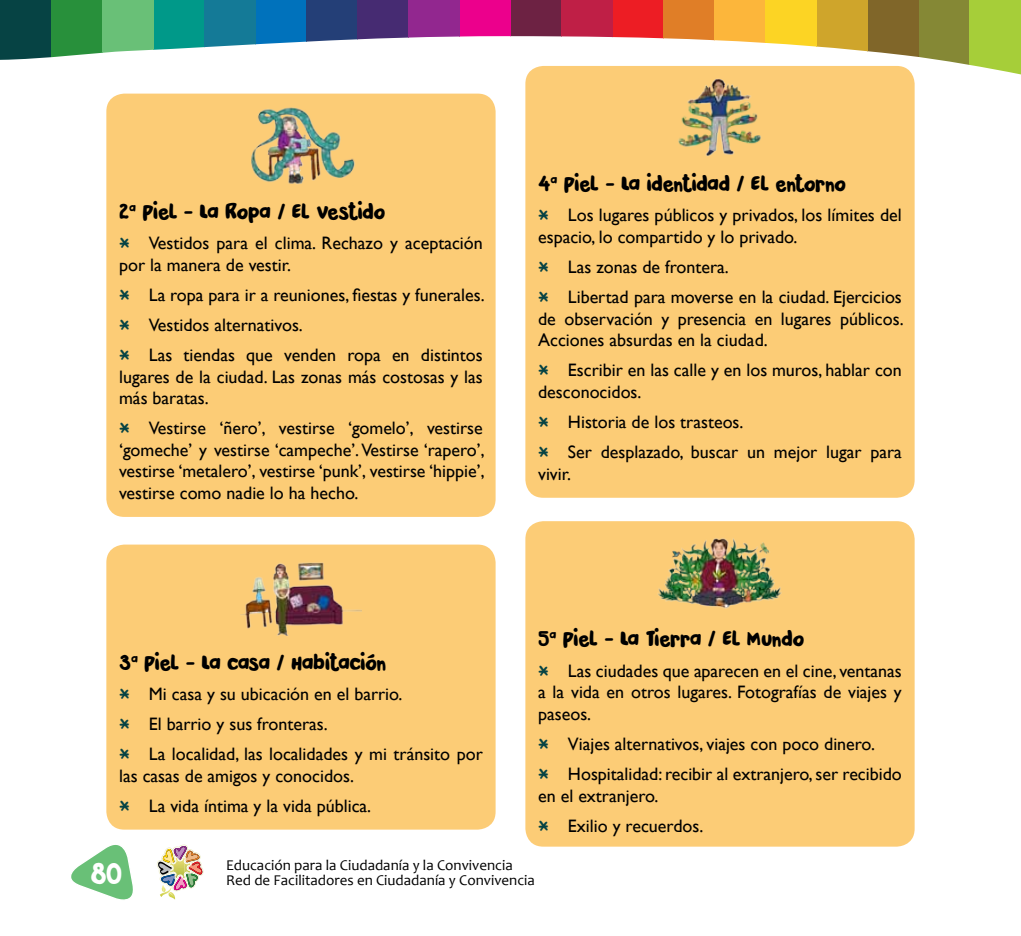
<style>
.page{position:relative;width:1021px;height:936px;background:#fff}
.page>*{position:absolute;margin:0;border:0;box-sizing:border-box;transform-origin:0 0}
.t1{font:30px "DK Pardesi";color:#fff}
.t2{font:21px "DK Pardesi";letter-spacing:-.03em;color:#000}
.t3{font:21px "DK Pardesi";letter-spacing:-.05em;color:#000}
.t4{font:18px/21.6px "Gill Sans";color:#000}
.t5{font:15px "Candara";color:#000}
.s1{font-family:"DK Pardesi";font-size:21px;color:#064344}
</style>
<div class="page">
<svg style="left:71px;top:845px;width:62px;height:55px"></svg>
<img style="left:157px;top:844px;width:46px;height:47px">
<img style="left:160px;top:884px;width:15px;height:15px">
<svg style="left:918px;top:0;width:51px;height:65px;fill:#858835"></svg>
<svg style="left:510px;top:0;width:51px;height:73px;fill:#6d2243"></svg>
<div style="left:612px;top:0;width:51px;height:39px;background:#ed1d24"></div>
<div style="left:663px;top:0;width:51px;height:41px;background:#e07e27"></div>
<div style="left:714px;top:0;width:51px;height:43px;background:#fcb63b"></div>
<div style="left:561px;top:0;width:51px;height:38px;background:#bf1f46"></div>
<div style="left:153px;top:0;width:51px;height:50px;background:#009989"></div>
<svg style="left:867px;top:0;width:51px;height:74px;fill:#806629"></svg>
<svg style="left:816px;top:0;width:51px;height:52px;fill:#cfa52b"></svg>
<div style="left:765px;top:0;width:51px;height:47px;background:#fcd424"></div>
<div style="left:969px;top:0;width:51px;height:74px;background:#a6ce39"></div>
<svg style="left:255px;top:0;width:51px;height:45px;fill:#0072bc"></svg>
<div style="left:204px;top:0;width:51px;height:48px;background:#147a97"></div>
<div style="left:0;top:0;width:51px;height:60px;background:#064344"></div>
<div style="left:51px;top:0;width:51px;height:58px;background:#28903b"></div>
<div style="left:102px;top:0;width:51px;height:53px;background:#69c077"></div>
<div style="left:459px;top:0;width:51px;height:37px;background:#ec008c"></div>
<div style="left:306px;top:0;width:51px;height:42px;background:#243f77"></div>
<div style="left:357px;top:0;width:51px;height:40px;background:#462b72"></div>
<div style="left:408px;top:0;width:51px;height:38px;background:#92278f"></div>
<hr style="left:1020px;top:36px;width:1px;height:38px;background:#064344">
<div style="left:525px;top:521px;width:389px;height:325px;background:#fccc76;border-radius:18px"></div>
<div style="left:525px;top:66px;width:389px;height:431px;background:#fccc76;border-radius:18px"></div>
<div style="left:106px;top:544px;width:389px;height:285px;background:#fccc76;border-radius:18px"></div>
<div style="left:106px;top:94px;width:389px;height:423px;background:#fccc76;border-radius:18px"></div>
<img style="left:251px;top:107px;width:104px;height:78px">
<img style="left:240px;top:562px;width:122px;height:74px">
<img style="left:678px;top:79px;width:83px;height:78px">
<img style="left:657px;top:538px;width:125px;height:71px">
<p class="t3" style="left:119px;top:198px;width:268px">2<sup>a</sup> Piel - La Ropa / El Vestido</p>
<p class="t4" style="left:119px;top:232px;width:365px"><span class="s1">*</span> Vestidos para el clima. Rechazo y aceptación por la manera de vestir.</p>
<p class="t4" style="left:119px;top:280px;width:367px;line-height:30.2px"><span class="s1">*</span> La ropa para ir a reuniones, fiestas y funerales. <span class="s1">*</span> Vestidos alternativos.<br><span class="s1">*</span> Las tiendas que venden ropa en distintos</p>
<p class="t4" style="left:119px;top:366px;width:365px">lugares de la ciudad. Las zonas más costosas y las más baratas.</p>
<p class="t4" style="left:119px;top:417px;width:367px;text-align:justify"><span class="s1">*</span> Vestirse ‘ñero’, vestirse ‘gomelo’, vestirse ‘gomeche’ y vestirse ‘campeche’. Vestirse ‘rapero’, vestirse ‘metalero’, vestirse ‘punk’, vestirse ‘hippie’, vestirse como nadie lo ha hecho.</p>
<p class="t2" style="left:119px;top:649px;width:269px">3<sup>a</sup> Piel - La casa / Habitación</p>
<p class="t4" style="left:119px;top:679px;width:365px;line-height:30.2px"><span class="s1">*</span> Mi casa y su ubicación en el barrio.<br><span class="s1">*</span> El barrio y sus fronteras.<br><span class="s1">*</span> La localidad, las localidades y mi tránsito por</p>
<p class="t4" style="left:119px;top:760px;width:254px;line-height:30.2px">las casas de amigos y conocidos.<br><span class="s1">*</span> La vida íntima y la vida pública.</p>
<p class="t2" style="left:538px;top:170px;width:310px">4<sup>a</sup> Piel - La identidad / El entorno</p>
<p class="t4" style="left:538px;top:205px;width:365px"><span class="s1">*</span> Los lugares públicos y privados, los límites del espacio, lo compartido y lo privado.</p>
<p class="t4" style="left:538px;top:252px;width:365px;line-height:30.2px"><span class="s1">*</span> Las zonas de frontera.<br><span class="s1">*</span> Libertad para moverse en la ciudad. Ejercicios</p>
<p class="t4" style="left:538px;top:308px;width:367px">de observación y presencia en lugares públicos.<br>Acciones absurdas en la ciudad.</p>
<p class="t4" style="left:538px;top:360px;width:365px"><span class="s1">*</span> Escribir en las calle y en los muros, hablar con desconocidos.</p>
<p class="t4" style="left:538px;top:407px;width:365px;line-height:30.2px"><span class="s1">*</span> Historia de los trasteos.<br><span class="s1">*</span> Ser desplazado, buscar un mejor lugar para</p>
<p class="t4" style="left:538px;top:463px;width:34px">vivir.</p>
<p class="t2" style="left:538px;top:625px;width:269px">5<sup>a</sup> Piel - La Tierra / El Mundo</p>
<p class="t4" style="left:538px;top:660px;width:365px;text-align:justify"><span class="s1">*</span> Las ciudades que aparecen en el cine, ventanas a la vida en otros lugares. Fotografías de viajes y paseos.</p>
<p class="t4" style="left:538px;top:729px;width:365px;line-height:30.2px"><span class="s1">*</span> Viajes alternativos, viajes con poco dinero.<br><span class="s1">*</span> Hospitalidad: recibir al extranjero, ser recibido</p>
<p class="t4" style="left:538px;top:780px;width:167px;line-height:30.2px">en el extranjero.<br><span class="s1">*</span> Exilio y recuerdos.</p>
<p class="t5" style="left:226px;top:855px;width:288px">Educación para la Ciudadanía y la Convivencia</p>
<h1 class="t1" style="left:90px;top:854px;width:33px">80</h1>
<p class="t5" style="left:226px;top:871px;width:310px">Red de Facilitadores en Ciudadanía y Convivencia</p>
</div>
